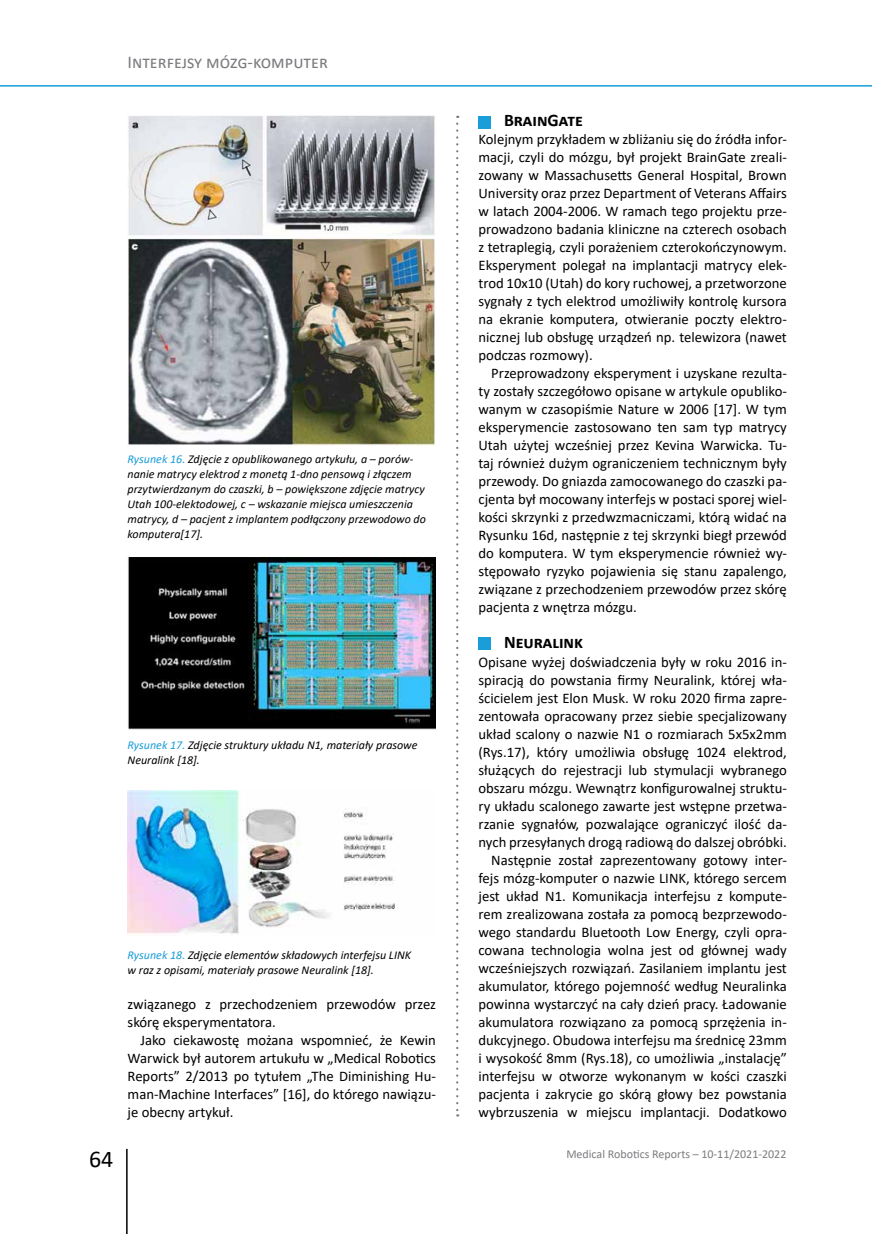
<style>
.page{position:relative;width:872px;height:1234px;background:#fff}
.page>*{position:absolute;margin:0;border:0;box-sizing:border-box;transform-origin:0 0}
.t1{font:24px "Calibri";color:#000}
.t2{font:18px "Calibri";color:#7b7c7f}
.t3{font:700 17.7px "Calibri";color:#000}
.t4{font:14.7px/18px "Calibri";color:#000;text-align:justify}
.t5{font:italic 12px/15px "Calibri";color:#000}
.t6{font:12px "Calibri";color:#7b7c7f}
.s1{color:#1a9eda}
</style>
<div class="page">
<hr style="left:126px;top:1148px;width:2px;height:85px;background:#000">
<hr style="left:0;top:85px;width:872px;height:2px;background:#1a9eda">
<svg style="left:456px;top:124px;width:2px;height:992px"></svg>
<img style="left:128px;top:116px;width:308px;height:329px">
<img style="left:128px;top:557px;width:308px;height:171px">
<img style="left:128px;top:790px;width:267px;height:144px">
<div style="left:478px;top:116px;width:13px;height:12px;background:#1a9eda"></div>
<div style="left:478px;top:636px;width:13px;height:13px;background:#1a9eda"></div>
<p class="t2" style="left:128px;top:49px;width:202px">Interfejsy mózg-komputer</p>
<p class="t5" style="left:128px;top:451px;width:300px"><span class="s1">Rysunek 16.</span> Zdjęcie z opublikowanego artykułu, a – porów&shy;nanie matrycy elektrod z monetą 1-dno pensową i złączem przytwierdzanym do czaszki, b – powiększone zdjęcie matrycy Utah 100-elektodowej, c – wskazanie miejsca umieszczenia matrycy, d – pacjent z implantem podłączony przewodowo do komputera[17].</p>
<p class="t5" style="left:128px;top:736px;width:291px"><span class="s1">Rysunek 17.</span> Zdjęcie struktury układu N1, materiały prasowe<br>Neuralink [18].</p>
<p class="t5" style="left:128px;top:946px;width:285px"><span class="s1">Rysunek 18.</span> Zdjęcie elementów składowych interfejsu LINK w raz z opisami, materiały prasowe Neuralink [18].</p>
<p class="t4" style="left:128px;top:994px;width:310px">związanego z przechodzeniem przewodów przez skórę eksperymentatora.</p>
<p class="t4" style="left:128px;top:1030px;width:310px;text-indent:13px">Jako ciekawostę możana wspomnieć, że Kewin Warwick był autorem artukułu w „Medical Robotics Reports” 2/2013 po tytułem „The Diminishing Hu&shy;man-Machine Interfaces” [16], do którego nawiązu&shy;je obecny artykuł.</p>
<p class="t3" style="left:504px;top:108px;width:80px">BrainGate</p>
<p class="t4" style="left:478px;top:130px;width:310px">Kolejnym przykładem w zbliżaniu się do źródła infor&shy;macji, czyli do mózgu, był projekt BrainGate zreali&shy;zowany w Massachusetts General Hospital, Brown University oraz przez Department of Veterans Affairs w latach 2004-2006. W ramach tego projektu prze&shy;prowadzono badania kliniczne na czterech osobach z tetraplegią, czyli porażeniem czterokończynowym.<br>Eksperyment polegał na implantacji matrycy elek&shy;trod 10x10 (Utah) do kory ruchowej, a przetworzone sygnały z tych elektrod umożliwiły kontrolę kursora na ekranie komputera, otwieranie poczty elektro&shy;nicznej lub obsługę urządzeń np. telewizora (nawet podczas rozmowy).</p>
<p class="t4" style="left:478px;top:364px;width:310px;text-indent:13px">Przeprowadzony eksperyment i uzyskane rezulta&shy;ty zostały szczegółowo opisane w artykule opubliko&shy;wanym w czasopiśmie Nature w 2006 [17]. W tym eksperymencie zastosowano ten sam typ matrycy Utah użytej wcześniej przez Kevina Warwicka. Tu&shy;taj również dużym ograniczeniem technicznym były przewody. Do gniazda zamocowanego do czaszki pa&shy;cjenta był mocowany interfejs w postaci sporej wiel&shy;kości skrzynki z przedwzmacniczami, którą widać na Rysunku 16d, następnie z tej skrzynki biegł przewód do komputera. W tym eksperymencie również wy&shy;stępowało ryzyko pojawienia się stanu zapalengo, związane z przechodzeniem przewodów przez skórę pacjenta z wnętrza mózgu.</p>
<p class="t3" style="left:504px;top:630px;width:80px">Neuralink</p>
<p class="t4" style="left:478px;top:652px;width:310px;text-align:right">Opisane wyżej doświadczenia były w roku 2016 in&shy;spiracją do powstania firmy Neuralink, której wła&shy;ścicielem jest Elon Musk. W roku 2020 firma zapre&shy;zentowała opracowany przez siebie specjalizowany układ scalony o nazwie N1 o rozmiarach 5x5x2mm (Rys.17), który umożliwia obsługę 1024 elektrod, służących do rejestracji lub stymulacji wybranego obszaru mózgu. Wewnątrz konfigurowalnej struktu&shy;ry układu scalonego zawarte jest wstępne przetwa&shy;rzanie sygnałów, pozwalające ograniczyć ilość da&shy;nych przesyłanych drogą radiową do dalszej obróbki.<br>Następnie został zaprezentowany gotowy inter&shy;fejs mózg-komputer o nazwie LINK, którego sercem jest układ N1. Komunikacja interfejsu z kompute&shy;rem zrealizowana została za pomocą bezprzewodo&shy;wego standardu Bluetooth Low Energy, czyli opra&shy;cowana technologia wolna jest od głównej wady wcześniejszych rozwiązań. Zasilaniem implantu jest akumulator, którego pojemność według Neuralinka powinna wystarczyć na cały dzień pracy. Ładowanie akumulatora rozwiązano za pomocą sprzężenia in&shy;dukcyjnego. Obudowa interfejsu ma średnicę 23mm i wysokość 8mm (Rys.18), co umożliwia „instalację” interfejsu w otworze wykonanym w kości czaszki pacjenta i zakrycie go skórą głowy bez powstania wybrzuszenia w miejscu implantacji. Dodatkowo</p>
<h1 class="t1" style="left:89px;top:1141px;width:26px">64</h1>
<p class="t6" style="left:566px;top:1145px;width:222px">Medical Robotics Reports – 10-11/2021-2022</p>
</div>
